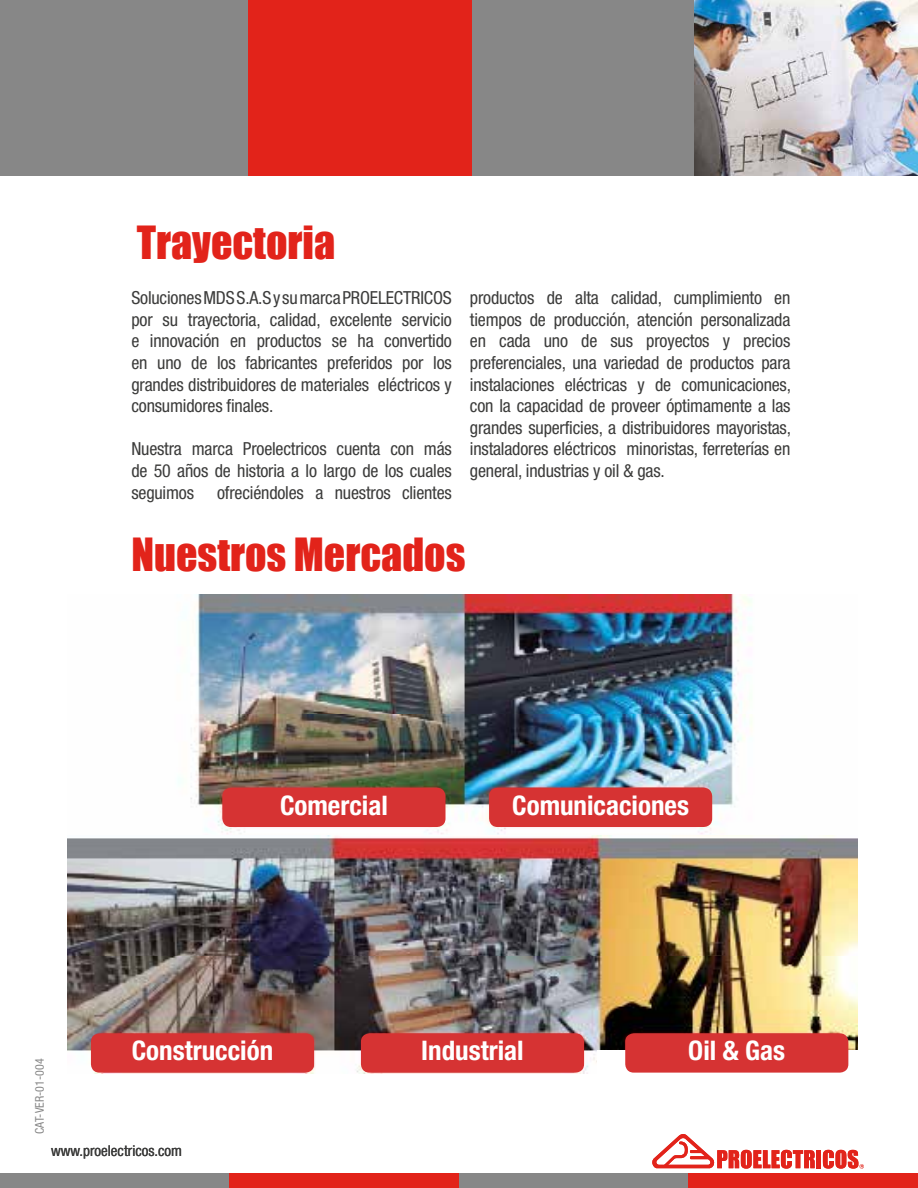
<style>
.page{position:relative;width:918px;height:1188px;background:#fff}
.page>*{position:absolute;margin:0;border:0;box-sizing:border-box;transform-origin:0 0}
.t1{font:42px "Impact";color:#e2231a}
.t2{font:700 condensed 27px "Helvetica Neue LT Std";color:#fff}
.t3{font:condensed 18px/21.6px "Helvetica Neue LT Std";letter-spacing:-.01em;color:#3c3c3b;text-align:justify}
.t4{font:condensed 15px "Helvetica Neue LT Std";color:#3c3c3b}
.t5{font:condensed 12px "Helvetica Neue LT Std";color:#878787}
</style>
<div class="page">
<svg style="left:652px;top:1134px;width:163px;height:35px"></svg>
<div style="left:816px;top:1150px;width:5px;height:18px;background:#e2231a"></div>
<svg style="left:823px;top:1150px;width:41px;height:19px"></svg>
<div style="left:0;top:1173px;width:230px;height:15px;background:#878787"></div>
<div style="left:230px;top:1173px;width:229px;height:15px;background:#e2231a"></div>
<div style="left:459px;top:1173px;width:230px;height:15px;background:#878787"></div>
<div style="left:688px;top:1173px;width:230px;height:15px;background:#e2231a"></div>
<div style="left:472px;top:0;width:223px;height:175px;background:#878787"></div>
<div style="left:0;top:0;width:248px;height:175px;background:#878787"></div>
<div style="left:248px;top:0;width:224px;height:175px;background:#e2231a"></div>
<img style="left:695px;top:0;width:223px;height:175px">
<img style="left:67px;top:594px;width:790px;height:479px">
<div style="left:598px;top:1050px;width:273px;height:41px;background:#fff"></div>
<div style="left:222px;top:788px;width:224px;height:39px;background:#d63333;border-radius:9px"></div>
<div style="left:91px;top:1033px;width:223px;height:40px;background:#d63333;border-radius:9px"></div>
<div style="left:361px;top:1033px;width:223px;height:40px;background:#d63333;border-radius:9px"></div>
<div style="left:625px;top:1033px;width:223px;height:40px;background:#d63333;border-radius:9px"></div>
<div style="left:489px;top:788px;width:223px;height:39px;background:#d63333;border-radius:9px"></div>
<h1 class="t1" style="left:137px;top:210px;width:200px">Trayectoria</h1>
<p class="t3" style="left:131px;top:287px;width:322px">Soluciones MDS S.A.S y su marca PROELECTRICOS por su trayectoria, calidad, excelente servicio e innovación en productos se ha convertido en uno de los fabricantes preferidos por los grandes distribuidores de materiales eléctricos y consumidores finales.</p>
<p class="t3" style="left:131px;top:438px;width:322px">Nuestra marca Proelectricos cuenta con más de 50 años de historia a lo largo de los cuales seguimos</p>
<p class="t3" style="left:217px;top:481px;width:236px">ofreciéndoles a nuestros clientes</p>
<p class="t3" style="left:470px;top:287px;width:323px">productos de alta calidad, cumplimiento en tiempos de producción, atención personalizada en cada uno de sus proyectos y precios preferenciales, una variedad de productos para instalaciones eléctricas y de comunicaciones, con la capacidad de proveer óptimamente a las grandes superficies, a distribuidores mayoristas, instaladores eléctricos minoristas, ferreterías en general, industrias y oil &amp; gas.</p>
<h1 class="t1" style="left:131px;top:522px;width:336px">Nuestros Mercados</h1>
<h2 class="t2" style="left:280px;top:789px;width:109px">Comercial</h2>
<h2 class="t2" style="left:512px;top:789px;width:178px">Comunicaciones</h2>
<p class="t5" style="left:33px;top:1134px;width:77px;rotate:-90deg">CAT-VER-01-004</p>
<h2 class="t2" style="left:132px;top:1034px;width:143px">Construcción</h2>
<h2 class="t2" style="left:421px;top:1034px;width:104px">Industrial</h2>
<h2 class="t2" style="left:688px;top:1034px;width:98px">Oil &amp; Gas</h2>
<p class="t4" style="left:51px;top:1142px;width:133px">www.proelectricos.com</p>
</div>
